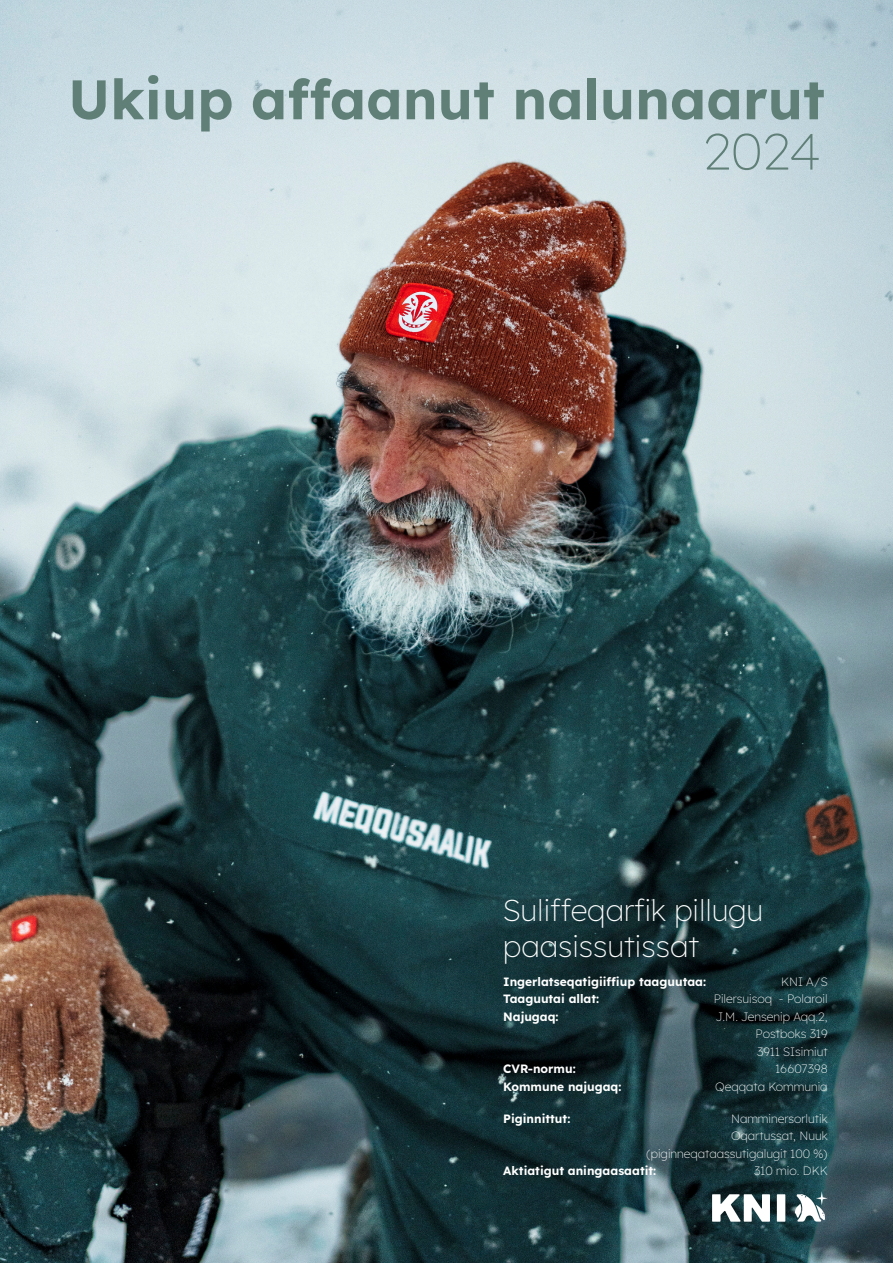
<style>
.page{position:relative;width:893px;height:1263px;background:#fff}
.page>*{position:absolute;margin:0;border:0;box-sizing:border-box;transform-origin:0 0}
.UNDER_OVERSKRIFT_25_p{font:700 55.5px "Readex Pro";color:#5f7f77}
.OVERSKRIFT_30_pkt{font:300 30px "Readex Pro";color:#fff}
.BRØDTEKST_bold{font:300 12px "Readex Pro";color:#fff}
.BRØDTEKST_bold-2{font:700 12px "Readex Pro";color:#fff}
</style>
<div class="page">
<img style="left:0;top:0;width:893px;height:1263px">
<svg style="left:712px;top:1194px;width:58px;height:28px"></svg>
<div style="left:777px;top:1194px;width:8px;height:28px;background:#fff"></div>
<svg style="left:795px;top:1191px;width:33px;height:30px"></svg>
<svg style="left:706px;top:133px;width:113px;height:37px;background:#b3c8cd"></svg>
<p class="UNDER_OVERSKRIFT_25_p" style="left:68px;top:68px;width:758px">Ukiup affaanut nalunaarut</p>
<p class="OVERSKRIFT_30_pkt" style="left:503px;top:887px;width:261px">Suliffeqarfik pillugu</p>
<p class="OVERSKRIFT_30_pkt" style="left:503px;top:923px;width:197px">paasissutissat</p>
<p class="BRØDTEKST_bold-2" style="left:503px;top:975px;width:204px">Ingerlatseqatigiiffiup taaguutaa:</p>
<p class="BRØDTEKST_bold" style="left:781px;top:972px;width:48px">KNI A/S</p>
<p class="BRØDTEKST_bold-2" style="left:503px;top:992px;width:98px">Taaguutai allat:</p>
<p class="BRØDTEKST_bold" style="left:714px;top:990px;width:115px">Pilersuisoq - Polaroil</p>
<p class="BRØDTEKST_bold-2" style="left:503px;top:1010px;width:57px">Najugaq:</p>
<p class="BRØDTEKST_bold" style="left:716px;top:1007px;width:113px">J.M. Jensenip Aqq.2,</p>
<p class="BRØDTEKST_bold" style="left:755px;top:1025px;width:74px">Postboks 319</p>
<p class="BRØDTEKST_bold" style="left:757px;top:1042px;width:72px">3911 SIsimiut</p>
<p class="BRØDTEKST_bold-2" style="left:503px;top:1062px;width:74px">CVR-normu:</p>
<p class="BRØDTEKST_bold" style="left:775px;top:1060px;width:54px">16607398</p>
<p class="BRØDTEKST_bold-2" style="left:503px;top:1080px;width:120px">Kommune najugaq:</p>
<p class="BRØDTEKST_bold" style="left:715px;top:1077px;width:114px">Qeqqata Kommunia</p>
<p class="BRØDTEKST_bold-2" style="left:503px;top:1112px;width:69px">Piginnittut:</p>
<p class="BRØDTEKST_bold" style="left:731px;top:1109px;width:98px">Namminersorlutik</p>
<p class="BRØDTEKST_bold" style="left:731px;top:1127px;width:98px">Oqartussat, Nuuk</p>
<p class="BRØDTEKST_bold" style="left:646px;top:1144px;width:183px">(piginneqataassutigalugit 100 %)</p>
<p class="BRØDTEKST_bold-2" style="left:503px;top:1164px;width:155px">Aktiatigut aningaasaatit:</p>
<p class="BRØDTEKST_bold" style="left:754px;top:1162px;width:75px">310 mio. DKK</p>
</div>
